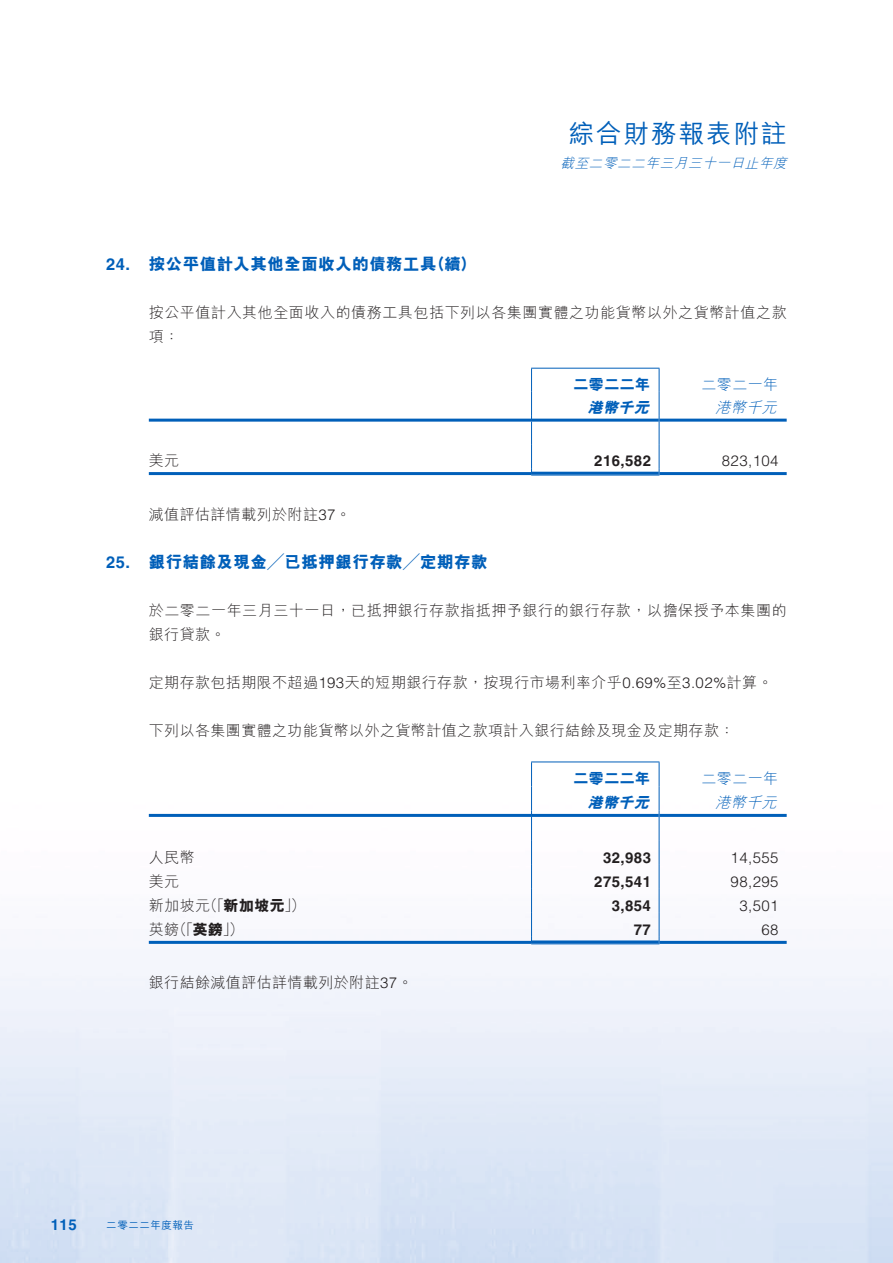
<style>
.page{position:relative;width:893px;height:1263px;background:#fff}
.page>*{position:absolute;margin:0;border:0;box-sizing:border-box;transform-origin:0 0}
.t1{font:500 25.5px "M Hei HK";letter-spacing:.08em;color:#005fb9}
.t2{font:800 16.5px "M Hei HK";letter-spacing:.03em;color:#005fb9}
.t3{font:700 16.5px "Helvetica LT Std";color:#005fb9}
.t4{font:300 15px/24px "M Hei HK";letter-spacing:.03em;color:#231f20}
.t5{font:700 15px "Helvetica LT Std";letter-spacing:.03em;color:#231f20}
.t6{font:300 15px "Helvetica LT Std";letter-spacing:.03em;color:#231f20}
.t7{font:300 15px "M Hei HK";letter-spacing:.03em;color:#005fb9}
.t8{font:800 15px "M Hei HK";letter-spacing:.03em;color:#005fb9}
.t9{font:italic 300 15px "M Hei HK";color:#005fb9}
.t10{font:italic 800 15px "M Hei HK";color:#005fb9}
.t11{font:700 15px "Helvetica LT Std";color:#005fb9}
.t12{font:italic 300 13.5px "M Hei HK";color:#005fb9}
.t13{font:500 10.5px "M Hei HK";letter-spacing:.05em;color:#005fb9}
.s1{font-family:"Helvetica LT Std"}
.s2{font-weight:800}
</style>
<div class="page">
<img style="left:0;top:367px;width:893px;height:896px">
<hr style="left:531px;top:368px;width:128px;height:1px;background:#005fb9">
<hr style="left:531px;top:475px;width:128px;height:1px;background:#005fb9">
<svg style="left:659px;top:369px;width:1px;height:103px"></svg>
<svg style="left:531px;top:369px;width:1px;height:106px"></svg>
<hr style="left:149px;top:419px;width:382px;height:3px;background:#005fb9">
<hr style="left:532px;top:419px;width:127px;height:3px;background:#005fb9">
<hr style="left:659px;top:419px;width:128px;height:3px;background:#005fb9">
<hr style="left:149px;top:472px;width:382px;height:3px;background:#005fb9">
<hr style="left:532px;top:472px;width:127px;height:3px;background:#005fb9">
<hr style="left:659px;top:472px;width:128px;height:3px;background:#005fb9">
<hr style="left:531px;top:943px;width:128px;height:1px;background:#005fb9">
<hr style="left:531px;top:761px;width:128px;height:1px;background:#005fb9">
<svg style="left:531px;top:762px;width:1px;height:181px"></svg>
<svg style="left:659px;top:762px;width:1px;height:179px"></svg>
<hr style="left:149px;top:814px;width:382px;height:3px;background:#005fb9">
<hr style="left:532px;top:814px;width:127px;height:3px;background:#005fb9">
<hr style="left:659px;top:814px;width:128px;height:3px;background:#005fb9">
<hr style="left:149px;top:941px;width:382px;height:3px;background:#005fb9">
<hr style="left:532px;top:940px;width:127px;height:3px;background:#005fb9">
<hr style="left:659px;top:941px;width:128px;height:3px;background:#005fb9">
<h1 class="t1" style="left:569px;top:115px;width:219px">綜合財務報表附註</h1>
<p class="t12" style="left:561px;top:156px;width:231px">截至二零二二年三月三十一日止年度</p>
<p class="t3" style="left:106px;top:254px;width:25px">24.</p>
<p class="t3" style="left:106px;top:552px;width:25px">25.</p>
<p class="t2" style="left:429px;top:255px;width:48px">（續(</p>
<p class="t2" style="left:149px;top:255px;width:289px">按公平值計入其他全面收入的債務工具</p>
<p class="t4" style="left:149px;top:300px;width:639px">按公平值計入其他全面收入的債務工具包括下列以各集團實體之功能貨幣以外之貨幣計值之款項：</p>
<p class="t7" style="left:701px;top:377px;width:78px">二零二一年</p>
<p class="t8" style="left:574px;top:377px;width:78px">二零二二年</p>
<p class="t4" style="left:149px;top:448px;width:32px">美元</p>
<p class="t4" style="left:149px;top:502px;width:204px">減值評估詳情載列於附註<span class="s1">37</span>。</p>
<p class="t2" style="left:149px;top:553px;width:340px">銀行結餘及現金╱已抵押銀行存款╱定期存款</p>
<p class="t10" style="left:587px;top:400px;width:67px">港幣千元</p>
<p class="t5" style="left:594px;top:452px;width:58px">216,582</p>
<p class="t9" style="left:715px;top:400px;width:67px">港幣千元</p>
<p class="t6" style="left:722px;top:451px;width:58px">823,104</p>
<p class="t4" style="left:149px;top:598px;width:639px">於二零二一年三月三十一日，已抵押銀行存款指抵押予銀行的銀行存款，以擔保授予本集團的銀行貸款。</p>
<p class="t4" style="left:149px;top:670px;width:625px">定期存款包括期限不超過<span class="s1">193</span>天的短期銀行存款，按現行市場利率介乎<span class="s1">0.69%</span>至<span class="s1">3.02%</span>計算。</p>
<p class="t4" style="left:149px;top:718px;width:587px">下列以各集團實體之功能貨幣以外之貨幣計值之款項計入銀行結餘及現金及定期存款：</p>
<p class="t7" style="left:701px;top:771px;width:78px">二零二一年</p>
<p class="t8" style="left:574px;top:771px;width:78px">二零二二年</p>
<p class="t10" style="left:587px;top:795px;width:67px">港幣千元</p>
<p class="t9" style="left:715px;top:795px;width:67px">港幣千元</p>
<p class="t4" style="left:149px;top:845px;width:47px">人民幣</p>
<p class="t5" style="left:603px;top:848px;width:49px">32,983</p>
<p class="t6" style="left:731px;top:848px;width:49px">14,555</p>
<p class="t4" style="left:149px;top:869px;width:32px">美元</p>
<p class="t5" style="left:594px;top:872px;width:58px">275,541</p>
<p class="t6" style="left:731px;top:872px;width:49px">98,295</p>
<p class="t4" style="left:203px;top:893px;width:104px">（「<span class="s2">新加坡元</span> (「</p>
<p class="t4" style="left:149px;top:893px;width:63px">新加坡元</p>
<p class="t5" style="left:612px;top:896px;width:41px">3,854</p>
<p class="t6" style="left:739px;top:896px;width:41px">3,501</p>
<p class="t4" style="left:172px;top:917px;width:73px">（「<span class="s2">英鎊</span> (「</p>
<p class="t4" style="left:149px;top:917px;width:32px">英鎊</p>
<p class="t4" style="left:149px;top:971px;width:265px">銀行結餘減值評估詳情載列於附註<span class="s1">37</span>。</p>
<p class="t5" style="left:634px;top:920px;width:19px">77</p>
<p class="t6" style="left:761px;top:920px;width:19px">68</p>
<p class="t11" style="left:51px;top:1215px;width:27px">115</p>
<p class="t13" style="left:106px;top:1217px;width:89px">二零二二年度報告</p>
</div>
